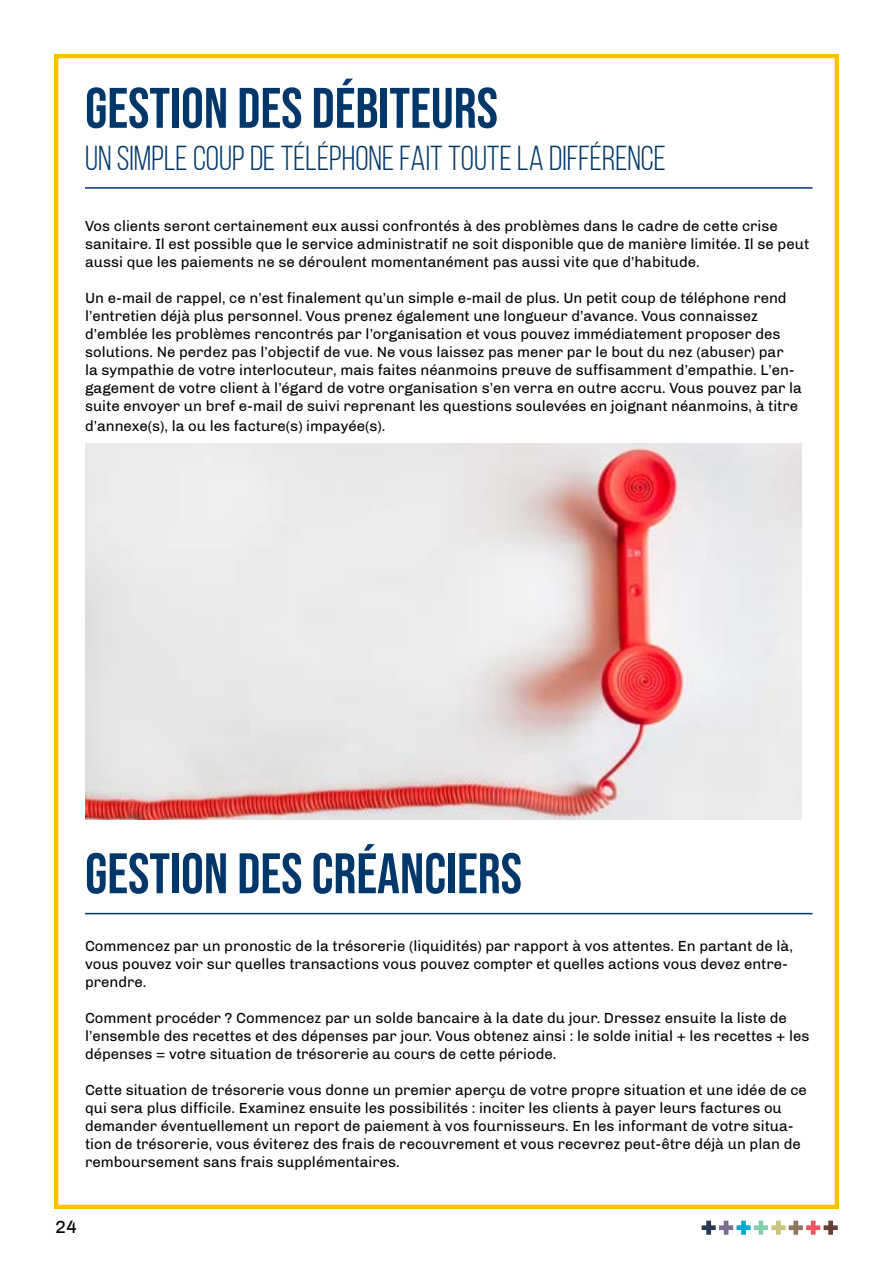
<style>
.page{position:relative;width:893px;height:1263px;background:#fff}
.page>*{position:absolute;margin:0;border:0;box-sizing:border-box;transform-origin:0 0}
.t1{font:57px "Bebas Neue";color:#00376b}
.t2{font:34.5px "Bebas Neue";color:#00376b}
.t3{font:18px "Chivo";color:#000}
.t4{font:15px/18px "Chivo";color:#000}
</style>
<div class="page">
<div style="left:54px;top:54px;width:785px;height:1155px;border:4px solid #ffc000"></div>
<svg style="left:702px;top:1220px;width:136px;height:15px"></svg>
<hr style="left:85px;top:187px;width:727px;height:2px;background:#00376b">
<hr style="left:85px;top:913px;width:727px;height:1px;background:#00376b">
<img style="left:85px;top:443px;width:716px;height:377px">
<h1 class="t1" style="left:85px;top:76px;width:414px">GESTION DES DÉBITEURS</h1>
<h2 class="t2" style="left:85px;top:140px;width:582px">UN SIMPLE COUP DE TÉLÉPHONE FAIT TOUTE LA DIFFÉRENCE</h2>
<p class="t4" style="left:85px;top:217px;width:726px">Vos clients seront certainement eux aussi confrontés à des problèmes dans le cadre de cette crise sanitaire. Il est possible que le service administratif ne soit disponible que de manière limitée. Il se peut aussi que les paiements ne se déroulent momentanément pas aussi vite que d’habitude.</p>
<p class="t4" style="left:85px;top:289px;width:718px">Un e-mail de rappel, ce n’est finalement qu’un simple e-mail de plus. Un petit coup de téléphone rend l’entretien déjà plus personnel. Vous prenez également une longueur d’avance. Vous connaissez d’emblée les problèmes rencontrés par l’organisation et vous pouvez immédiatement proposer des solutions. Ne perdez pas l’objectif de vue. Ne vous laissez pas mener par le bout du nez (abuser) par<br>la sympathie de votre interlocuteur, mais faites néanmoins preuve de suffisamment d’empathie. L’en&shy;gagement de votre client à l’égard de votre organisation s’en verra en outre accru. Vous pouvez par la suite envoyer un bref e-mail de suivi reprenant les questions soulevées en joignant néanmoins, à titre</p>
<p class="t4" style="left:85px;top:417px;width:302px">d’annexe(s), la ou les facture(s) impayée(s).</p>
<h1 class="t1" style="left:85px;top:841px;width:438px">GESTION DES CRÉANCIERS</h1>
<p class="t4" style="left:85px;top:937px;width:709px">Commencez par un pronostic de la trésorerie (liquidités) par rapport à vos attentes. En partant de là, vous pouvez voir sur quelles transactions vous pouvez compter et quelles actions vous devez entre&shy;prendre.</p>
<p class="t4" style="left:85px;top:1009px;width:726px">Comment procéder ? Commencez par un solde bancaire à la date du jour. Dressez ensuite la liste de l’ensemble des recettes et des dépenses par jour. Vous obtenez ainsi : le solde initial + les recettes + les dépenses = votre situation de trésorerie au cours de cette période.</p>
<p class="t4" style="left:85px;top:1081px;width:723px">Cette situation de trésorerie vous donne un premier aperçu de votre propre situation et une idée de ce qui sera plus difficile. Examinez ensuite les possibilités : inciter les clients à payer leurs factures ou demander éventuellement un report de paiement à vos fournisseurs. En les informant de votre situa&shy;tion de trésorerie, vous éviterez des frais de recouvrement et vous recevrez peut-être déjà un plan de remboursement sans frais supplémentaires.</p>
<p class="t3" style="left:55px;top:1216px;width:24px">24</p>
</div>
